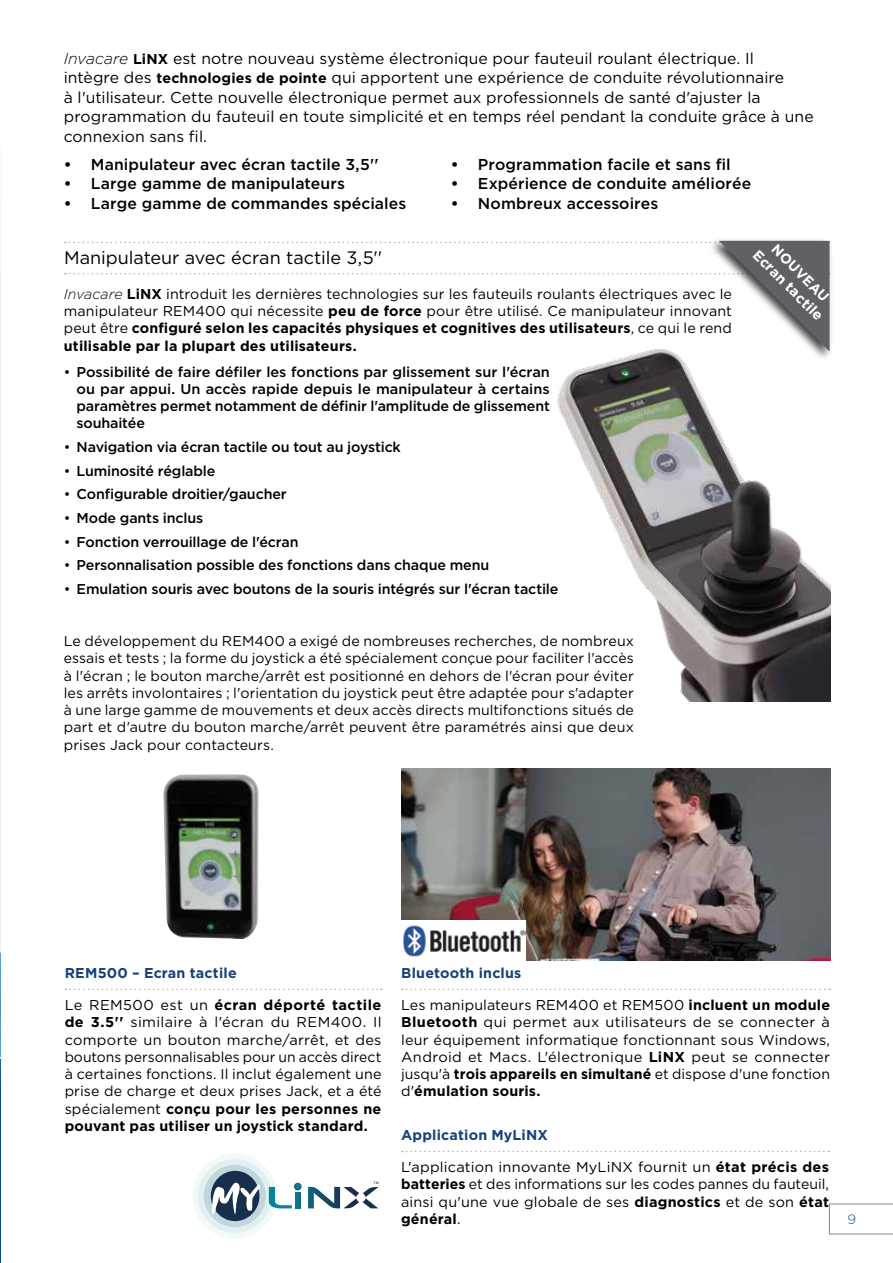
<style>
.page{position:relative;width:893px;height:1263px;background:#fff}
.page>*{position:absolute;margin:0;border:0;box-sizing:border-box;transform-origin:0 0}
.t1{font:18px "Gotham";letter-spacing:-.005em;color:#000}
.t2{font:15.75px/19.5px "Gotham";letter-spacing:.005em;color:#000}
.t3{font:500 15.75px "Gotham";letter-spacing:.005em;color:#000}
.t4{font:14.25px/17.2px "Gotham";letter-spacing:.01em;color:#000;text-align:justify}
.t5{font:500 14.25px/17.2px "Gotham";letter-spacing:-.01em;color:#000;text-align:justify}
.t6{font:700 14.25px "Gotham";letter-spacing:.015em;color:#14427a}
.t7{font:700 14.25px/17.2px "Gotham";color:#fff;text-align:center;scale:.96 1}
.t8{font:300 13.5px "Gotham";color:#0755a0}
.s1{font-weight:300;font-style:italic}
.s2{font-weight:700;font-size:14.25px}
.s3{font-weight:700}
.s4{font-weight:400}
</style>
<div class="page">
<svg style="left:402px;top:989px;width:428px;height:1px"></svg>
<img style="left:401px;top:768px;width:429px;height:192px">
<svg style="left:402px;top:1151px;width:427px;height:1px"></svg>
<img style="left:0;top:359px;width:1px;height:591px">
<svg style="left:0;top:950px;width:1px;height:313px"></svg>
<div style="left:192px;top:1153px;width:85px;height:85px;background:#f3f9f9;border-radius:50%"></div>
<div style="left:198px;top:1159px;width:74px;height:74px;background:#e1f1f1;border-radius:50%"></div>
<div style="left:204px;top:1165px;width:62px;height:62px;background:#c0d7db;border-radius:50%"></div>
<svg style="left:269px;top:1183px;width:33px;height:25px"></svg>
<svg style="left:308px;top:1182px;width:70px;height:26px"></svg>
<svg style="left:211px;top:1171px;width:49px;height:50px"></svg>
<img style="left:557px;top:351px;width:273px;height:351px">
<svg style="left:65px;top:989px;width:317px;height:1px"></svg>
<img style="left:163px;top:774px;width:96px;height:165px">
<div style="left:708px;top:237px;width:125px;height:125px;background:#000;opacity:.75"></div>
<svg style="left:65px;top:241px;width:765px;height:110px"></svg>
<img style="left:401px;top:920px;width:124px;height:40px">
<svg style="left:829px;top:1204px;width:64px;height:30px"></svg>
<p class="t2" style="left:64px;top:48px;width:751px"><span class="s1">Invacare</span> <span class="s2">LiNX</span> est notre nouveau système électronique pour fauteuil roulant électrique. Il<br>intègre des <span class="s2">technologies de pointe</span> qui apportent une expérience de conduite révolutionnaire<br>à l'utilisateur. Cette nouvelle électronique permet aux professionnels de santé d'ajuster la programmation du fauteuil en toute simplicité et en temps réel pendant la conduite grâce à une connexion sans fil.</p>
<p class="t3" style="left:64px;top:154px;width:316px"><span class="s3">•</span> Manipulateur avec écran tactile 3,5''</p>
<p class="t3" style="left:64px;top:173px;width:283px"><span class="s3">•</span> Large gamme de manipulateurs</p>
<p class="t3" style="left:64px;top:193px;width:344px"><span class="s3">•</span> Large gamme de commandes spéciales</p>
<p class="t3" style="left:451px;top:154px;width:281px"><span class="s3">•</span> Programmation facile et sans fil</p>
<p class="t3" style="left:451px;top:173px;width:302px"><span class="s3">•</span> Expérience de conduite améliorée</p>
<p class="t3" style="left:451px;top:193px;width:209px"><span class="s3">•</span> Nombreux accessoires</p>
<p class="t1" style="left:64px;top:247px;width:320px">Manipulateur avec écran tactile 3,5''</p>
<p class="t4" style="left:64px;top:285px;width:670px"><span class="s1">Invacare</span> <span class="s3">LiNX</span> introduit les dernières technologies sur les fauteuils roulants électriques avec le manipulateur REM400 qui nécessite <span class="s3">peu de force</span> pour être utilisé. Ce manipulateur innovant peut être <span class="s3">configuré selon les capacités physiques et cognitives des utilisateurs</span>, ce qui le rend <span class="s3">utilisable par la plupart des utilisateurs.</span></p>
<p class="t5" style="left:77px;top:363px;width:475px;text-indent:-13px"><span class="s4">•</span> Possibilité de faire défiler les fonctions par glissement sur l'écran ou par appui. Un accès rapide depuis le manipulateur à certains paramètres permet notamment de définir l'amplitude de glissement souhaitée</p>
<p class="t5" style="left:64px;top:438px;width:339px"><span class="s4">•</span> Navigation via écran tactile ou tout au joystick</p>
<p class="t5" style="left:64px;top:462px;width:153px"><span class="s4">•</span> Luminosité réglable</p>
<p class="t5" style="left:64px;top:485px;width:225px"><span class="s4">•</span> Configurable droitier/gaucher</p>
<p class="t5" style="left:64px;top:509px;width:141px"><span class="s4">•</span> Mode gants inclus</p>
<p class="t5" style="left:64px;top:533px;width:236px"><span class="s4">•</span> Fonction verrouillage de l'écran</p>
<p class="t5" style="left:64px;top:556px;width:427px"><span class="s4">•</span> Personnalisation possible des fonctions dans chaque menu</p>
<p class="t5" style="left:64px;top:580px;width:496px"><span class="s4">•</span> Emulation souris avec boutons de la souris intégrés sur l'écran tactile</p>
<p class="t4" style="left:64px;top:632px;width:572px">Le développement du REM400 a exigé de nombreuses recherches, de nombreux essais et tests ; la forme du joystick a été spécialement conçue pour faciliter l'accès à l'écran ; le bouton marche/arrêt est positionné en dehors de l'écran pour éviter les arrêts involontaires ; l'orientation du joystick peut être adaptée pour s'adapter à une large gamme de mouvements et deux accès directs multifonctions situés de part et d'autre du bouton marche/arrêt peuvent être paramétrés ainsi que deux prises Jack pour contacteurs.</p>
<p class="t7" style="left:774px;top:234px;width:98px;rotate:45deg">NOUVEAU<br>Ecran tactile</p>
<p class="t6" style="left:65px;top:963px;width:174px">REM500 – Ecran tactile</p>
<p class="t4" style="left:65px;top:996px;width:318px">Le REM500 est un <span class="s3">écran déporté tactile de 3.5''</span> similaire à l'écran du REM400. Il comporte un bouton marche/arrêt, et des boutons personnalisables pour un accès direct à certaines fonctions. Il inclut également une prise de charge et deux prises Jack, et a été spécialement <span class="s3">conçu pour les personnes ne pouvant pas utiliser un joystick standard.</span></p>
<p class="t6" style="left:401px;top:963px;width:122px">Bluetooth inclus</p>
<p class="t4" style="left:401px;top:996px;width:430px">Les manipulateurs REM400 et REM500 <span class="s3">incluent un module Bluetooth</span> qui permet aux utilisateurs de se connecter à leur équipement informatique fonctionnant sous Windows, Android et Macs. L'électronique <span class="s3">LiNX</span> peut se connecter jusqu'à <span class="s3">trois appareils en simultané</span> et dispose d'une fonction d'<span class="s3">émulation souris.</span></p>
<p class="t6" style="left:401px;top:1125px;width:148px">Application MyLiNX</p>
<p class="t4" style="left:401px;top:1158px;width:429px">L'application innovante MyLiNX fournit un <span class="s3">état précis des batteries</span> et des informations sur les codes pannes du fauteuil, ainsi qu'une vue globale de ses <span class="s3">diagnostics</span> et de son <span class="s3">état général</span>.</p>
<p class="t8" style="left:847px;top:1211px;width:10px">9</p>
</div>
